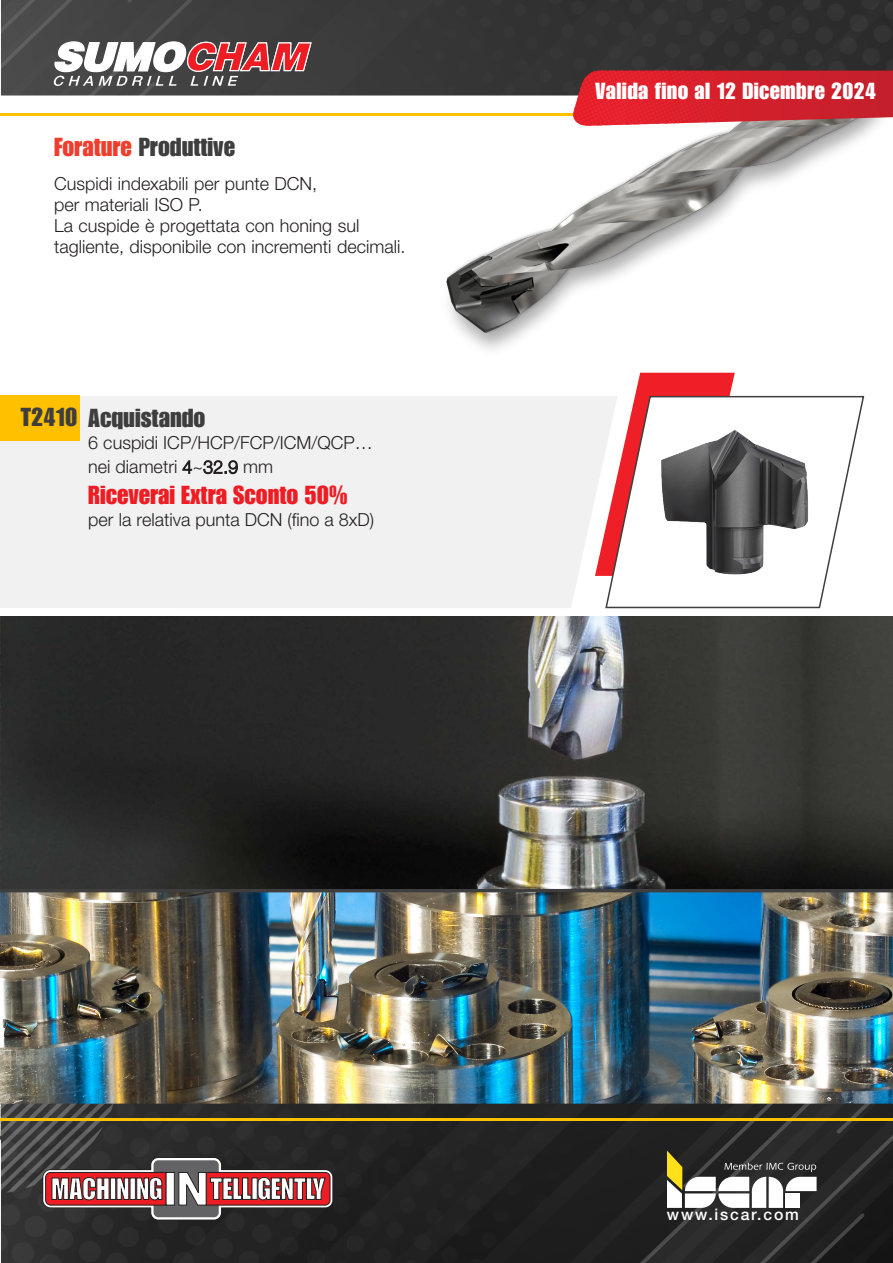
<style>
.page{position:relative;width:893px;height:1263px;background:#fff}
.page>*{position:absolute;margin:0;border:0;box-sizing:border-box;transform-origin:0 0}
.t1{font:25.5px "Impact LT Std";color:#3e3e3f}
.t2{font:25.5px "Impact LT Std";color:#ee1d23}
.t3{font:22.8px "Impact LT Std";letter-spacing:.015em;color:#fff}
.t4{font:300 18px/21px "Helvetica Neue LTW1 G";color:#231f20}
.t5{font:500 15.9px "Helvetica Neue LT Std";letter-spacing:.115em;color:#fff}
.s1{color:#ef3e2e}
.s2{font-family:"Helvetica Neue LT Std"}
</style>
<div class="page">
<img style="left:1px;top:0;width:892px;height:1263px">
<svg style="left:667px;top:1150px;width:150px;height:58px"></svg>
<svg style="left:43px;top:1157px;width:290px;height:63px"></svg>
<hr style="left:0;top:1118px;width:893px;height:3px;background:#ffc000">
<hr style="left:0;top:113px;width:893px;height:2px;background:#ffc000">
<svg style="left:573px;top:71px;width:320px;height:55px;background:#d12e38"></svg>
<svg style="left:595px;top:373px;width:140px;height:23px"></svg>
<div style="left:0;top:396px;width:604px;height:212px;background:#f1f1f1"></div>
<svg style="left:604px;top:395px;width:261px;height:214px"></svg>
<svg style="left:53px;top:41px;width:259px;height:45px"></svg>
<img style="left:0;top:616px;width:893px;height:272px">
<div style="left:0;top:395px;width:80px;height:45px;background:#ffc000"></div>
<h1 class="t1" style="left:54px;top:132px;width:182px"><span class="s1">Forature</span> Produttive</h1>
<p class="t4" style="left:54px;top:173px;width:353px">Cuspidi indexabili per punte DCN,<br>per materiali ISO P.<br>La cuspide è progettata con honing sul tagliente, disponibile con incrementi decimali.</p>
<h1 class="t1" style="left:21px;top:403px;width:186px">T2410 Acquistando</h1>
<p class="t4" style="left:88px;top:430px;width:286px;line-height:24.6px">6 cuspidi ICP/HCP/FCP/ICM/QCP… nei diametri <span class="s2">4</span>~<span class="s2">32.9</span> mm</p>
<h1 class="t2" style="left:88px;top:480px;width:261px">Riceverai Extra Sconto 50%</h1>
<p class="t4" style="left:88px;top:509px;width:287px"><span class="s2">per la r</span>elativa punta DCN (fino a 8xD)</p>
<p class="t3" style="left:595px;top:78px;width:282px">Valida fino al 12 Dicembre 2024</p>
<p class="t5" style="left:667px;top:1205px;width:133px">www.iscar.com</p>
</div>
